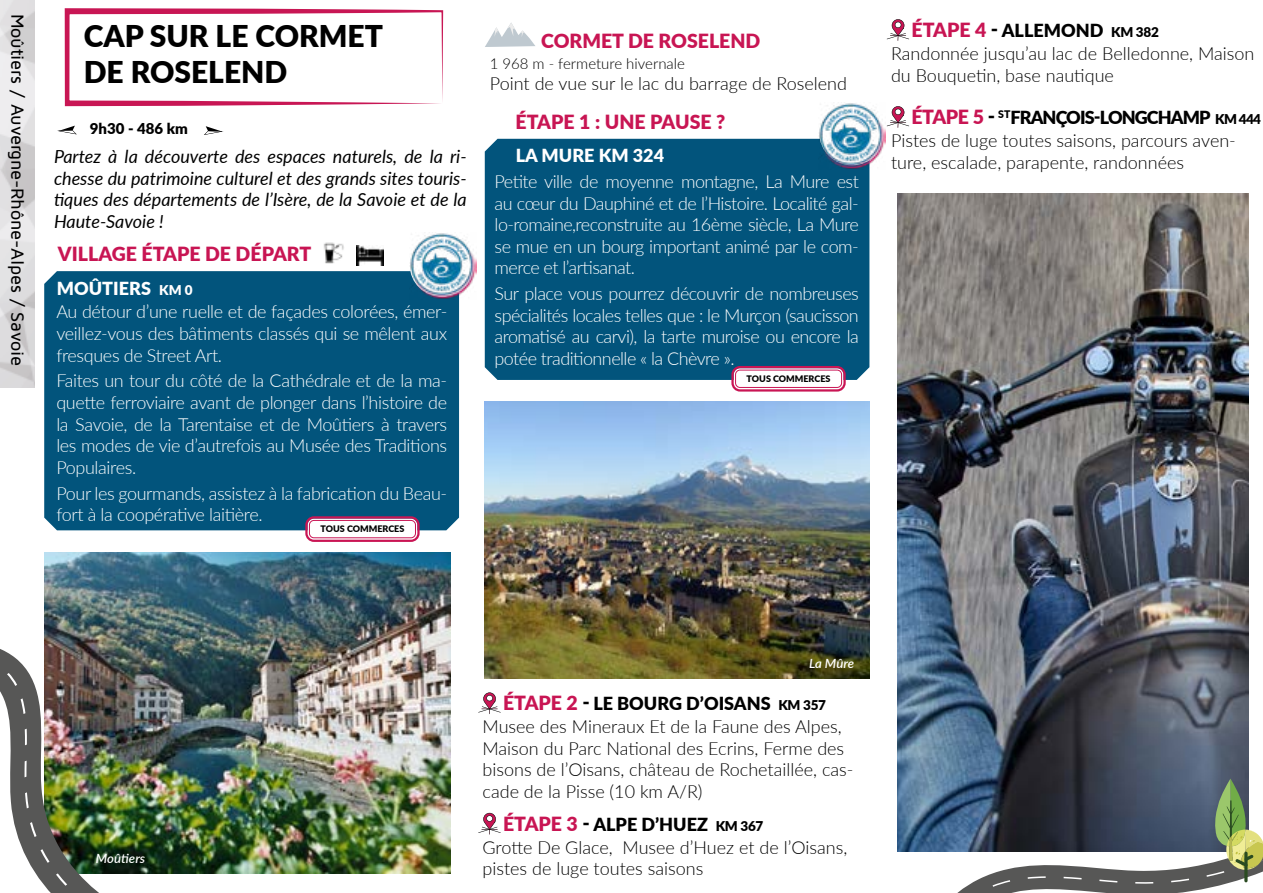
<style>
.page{position:relative;width:1263px;height:893px;background:#fff}
.page>*{position:absolute;margin:0;border:0;box-sizing:border-box;transform-origin:0 0}
.t1{font:900 30px/36px "Lato";color:#000}
.t2{font:900 19.5px "Lato";color:#c81553}
.t3{font:300 18px/21.6px "Lato";letter-spacing:-.025em;color:#fff;text-align:justify}
.t4{font:300 18px/22.2px "Lato";color:#000}
.t5{font:italic 18px/21.6px "Lato";color:#000;text-align:justify}
.t6{font:500 18px "Maven Pro";letter-spacing:-.015em;color:#000}
.t7{font:900 18px "Lato";color:#fff}
.t8{font:300 15px "Lato";color:#000}
.t9{font:900 15px "Lato";color:#000}
.t10{font:italic 600 12.75px "Lato";color:#fff;scale:1.04 1}
.t11{font:900 9px "Lato";color:#000}
.s1{font-size:13.5px}
.s2{font-weight:900;font-size:19.5px;color:#c81553}
.s3{font-weight:900;font-size:19.5px}
.s4{font-weight:900}
.s5{font-weight:900;font-size:13.5px}
</style>
<div class="page">
<img style="left:898px;top:194px;width:350px;height:313px">
<img style="left:44px;top:553px;width:407px;height:82px">
<svg style="left:65px;top:8px;width:378px;height:98px"></svg>
<svg style="left:57px;top:126px;width:20px;height:8px"></svg>
<svg style="left:204px;top:126px;width:20px;height:9px"></svg>
<img style="left:0;top:0;width:35px;height:387px">
<img style="left:0;top:635px;width:485px;height:15px">
<img style="left:0;top:650px;width:491px;height:243px">
<svg style="left:897px;top:507px;width:352px;height:29px;background:#646d7b"></svg>
<img style="left:897px;top:536px;width:366px;height:357px">
<hr style="left:1244px;top:852px;width:3px;height:30px;background:#2a4b21;border-radius:2px">
<svg style="left:1214px;top:779px;width:49px;height:91px"></svg>
<div style="left:44px;top:271px;width:415px;height:259px;background:#02547c"></div>
<img style="left:323px;top:242px;width:21px;height:22px">
<img style="left:409px;top:233px;width:67px;height:66px">
<img style="left:357px;top:245px;width:27px;height:21px">
<div style="left:308px;top:519px;width:109px;height:21px;background:#fff;border-radius:6px"></div>
<div style="left:305px;top:516px;width:115px;height:26px;border:2px solid #c91554;border-radius:8px"></div>
<div style="left:309px;top:520px;width:107px;height:18px;border:1px solid #c91554;border-radius:5px"></div>
<svg style="left:485px;top:23px;width:50px;height:24px"></svg>
<img style="left:485px;top:401px;width:385px;height:278px">
<div style="left:485px;top:139px;width:384px;height:241px;background:#02547c"></div>
<img style="left:819px;top:103px;width:67px;height:66px">
<div style="left:734px;top:368px;width:109px;height:21px;background:#fff;border-radius:6px"></div>
<div style="left:731px;top:366px;width:115px;height:26px;border:2px solid #c91554;border-radius:8px"></div>
<div style="left:735px;top:370px;width:107px;height:18px;border:1px solid #c91554;border-radius:5px"></div>
<svg style="left:478px;top:706px;width:19px;height:7px"></svg>
<svg style="left:481px;top:692px;width:17px;height:22px"></svg>
<svg style="left:478px;top:827px;width:19px;height:6px"></svg>
<svg style="left:481px;top:813px;width:17px;height:21px"></svg>
<svg style="left:890px;top:106px;width:16px;height:22px"></svg>
<svg style="left:890px;top:19px;width:16px;height:22px"></svg>
<p class="t6" style="left:27px;top:14px;width:353px;rotate:90deg">Moûtiers / Auvergne-Rhône-Alpes / Savoie</p>
<h1 class="t1" style="left:84px;top:16px;width:301px">CAP SUR LE CORMET<br>DE ROSELEND</h1>
<p class="t9" style="left:90px;top:117px;width:99px">9h30 - 486 km</p>
<p class="t5" style="left:54px;top:145px;width:414px">Partez à la découverte des espaces naturels, de la ri&shy;chesse du patrimoine culturel et des grands sites touris&shy;tiques des départements de l’Isère, de la Savoie et de la Haute-Savoie !</p>
<p class="t2" style="left:58px;top:239px;width:255px">VILLAGE ÉTAPE DE DÉPART</p>
<p class="t7" style="left:57px;top:275px;width:137px">MOÛTIERS <span class="s1">KM 0</span></p>
<p class="t3" style="left:56px;top:300px;width:392px">Au détour d’une ruelle et de façades colorées, émer&shy;veillez-vous des bâtiments classés qui se mêlent aux fresques de Street Art.</p>
<p class="t3" style="left:56px;top:369px;width:392px">Faites un tour du côté de la Cathédrale et de la ma&shy;quette ferroviaire avant de plonger dans l’histoire de la Savoie, de la Tarentaise et de Moûtiers à travers les modes de vie d’autrefois au Musée des Traditions Populaires.</p>
<p class="t3" style="left:56px;top:482px;width:392px">Pour les gourmands, assistez à la fabrication du Beau&shy;fort à la coopérative laitière.</p>
<p class="t11" style="left:321px;top:522px;width:85px">TOUS COMMERCES</p>
<p class="t2" style="left:541px;top:26px;width:221px">CORMET DE ROSELEND</p>
<p class="t8" style="left:490px;top:53px;width:197px">1 968 m - fermeture hivernale</p>
<p class="t4" style="left:490px;top:72px;width:359px">Point de vue sur le lac du barrage de Roselend</p>
<p class="t2" style="left:516px;top:107px;width:211px">ÉTAPE 1 : UNE PAUSE ?</p>
<p class="t7" style="left:516px;top:142px;width:150px">LA MURE KM 324</p>
<p class="t3" style="left:495px;top:170px;width:366px">Petite ville de moyenne montagne, La Mure est au cœur du Dauphiné et de l’Histoire. Localité gal&shy;lo-romaine,reconstruite au 16ème siècle, La Mure se mue en un bourg important animé par le com&shy;merce et l’artisanat.</p>
<p class="t3" style="left:495px;top:282px;width:366px">Sur place vous pourrez découvrir de nombreuses spécialités locales telles que : le Murçon (saucisson aromatisé au carvi), la tarte muroise ou encore la potée traditionnelle « la Chèvre ».</p>
<p class="t11" style="left:747px;top:372px;width:85px">TOUS COMMERCES</p>
<p class="t4" style="left:891px;top:19px;width:365px;text-indent:20px"><span class="s2">ÉTAPE 4</span> <span class="s3">-</span> <span class="s4">ALLEMOND</span> <span class="s5">KM 382<br></span>Randonnée jusqu’au lac de Belledonne, Maison du Bouquetin, base nautique</p>
<p class="t4" style="left:891px;top:106px;width:371px;text-indent:20px"><span class="s2">ÉTAPE 5</span> <span class="s3">-</span> <sup>ST</sup><span class="s4">FRANÇOIS-LONGCHAMP</span> <span class="s5">KM 444<br></span>Pistes de luge toutes saisons, parcours aven&shy;ture, escalade, parapente, randonnées</p>
<p class="t10" style="left:96px;top:849px;width:49px">Moûtiers</p>
<p class="t10" style="left:809px;top:654px;width:45px">La Mûre</p>
<p class="t4" style="left:482px;top:692px;width:373px;text-indent:20px"><span class="s2">ÉTAPE 2</span> <span class="s3">-</span> <span class="s4">LE BOURG D’OISANS</span> <span class="s5">KM 357<br></span>Musee des Mineraux Et de la Faune des Alpes, Maison du Parc National des Ecrins, Ferme des bisons de l’Oisans, château de Rochetaillée, cas&shy;cade de la Pisse (10 km A/R)</p>
<p class="t4" style="left:482px;top:812px;width:366px;text-indent:20px"><span class="s2">ÉTAPE 3</span> <span class="s3">-</span> <span class="s4">ALPE D’HUEZ</span> <span class="s5">KM 367<br></span>Grotte De Glace, Musee d’Huez et de l’Oisans, pistes de luge toutes saisons</p>
</div>
